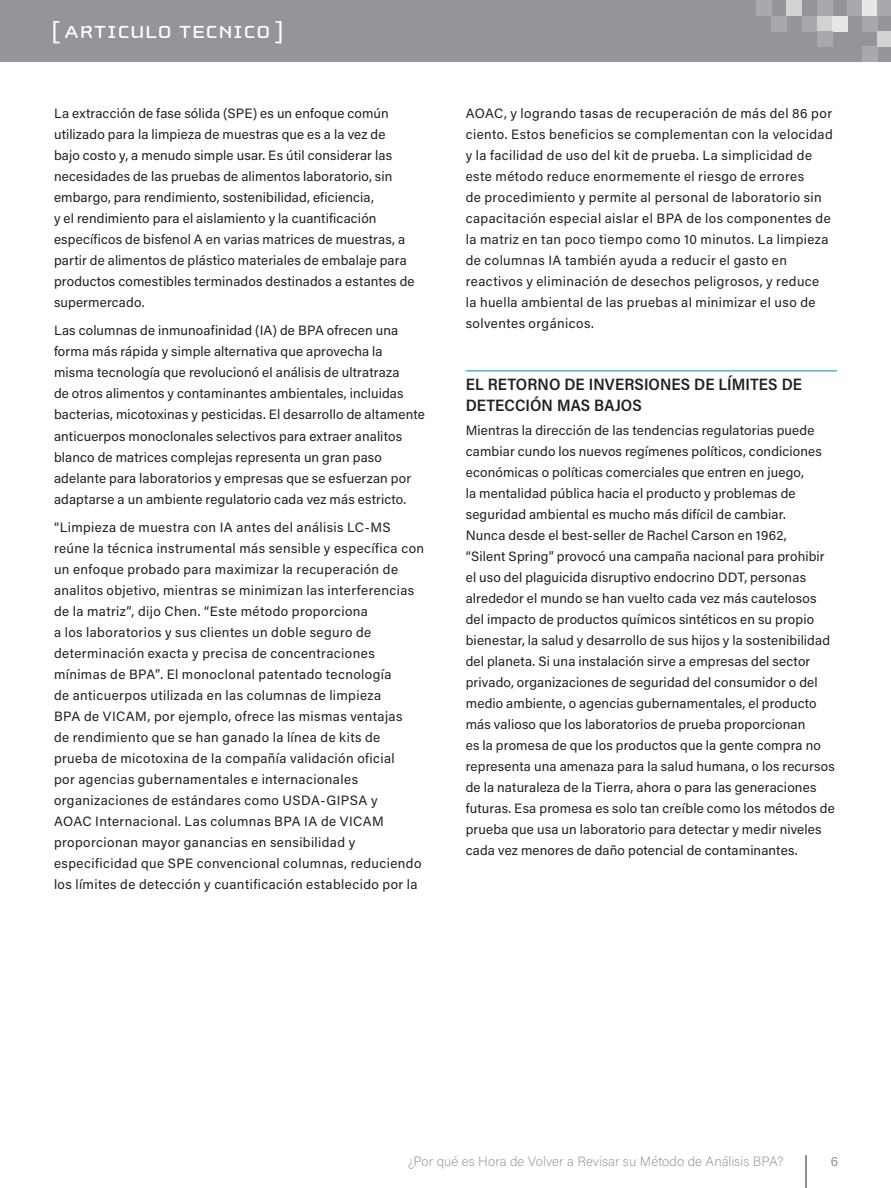
<style>
.page{position:relative;width:891px;height:1188px;background:#fff}
.page>*{position:absolute;margin:0;border:0;box-sizing:border-box;transform-origin:0 0}
.t1{font:25.5px "Cholla Unicase";letter-spacing:.025em;color:#fff;scale:1.1 1}
.t2{font:600 16.5px/21px "Acumin Pro Semi Cond";letter-spacing:.005em;color:#231f20}
.t3{font:13.5px/21px "Acumin Pro";letter-spacing:.015em;color:#231f20}
.t4{font:200 13.5px "Acumin Pro";letter-spacing:.005em;color:#939598}
.t5{font:13.5px "Acumin Pro";color:#939598}
</style>
<div class="page">
<hr style="left:806px;top:1155px;width:1px;height:33px;background:#231f20">
<div style="left:0;top:0;width:891px;height:62px;background:#939598"></div>
<div style="left:756px;top:0;width:15px;height:16px;background:#a8a9ad"></div>
<div style="left:862px;top:47px;width:15px;height:15px;background:#a8a9ad"></div>
<div style="left:771px;top:16px;width:16px;height:15px;background:#a8a9ad"></div>
<div style="left:787px;top:0;width:15px;height:16px;background:#d1d2d4"></div>
<div style="left:802px;top:16px;width:15px;height:15px;background:#a8a9ad"></div>
<div style="left:817px;top:16px;width:15px;height:15px;background:#d1d2d4"></div>
<div style="left:832px;top:16px;width:16px;height:15px;background:#e6e7e9"></div>
<div style="left:817px;top:0;width:15px;height:16px;background:#a8a9ad"></div>
<div style="left:817px;top:31px;width:15px;height:16px;background:#a8a9ad"></div>
<div style="left:862px;top:0;width:15px;height:16px;background:#e6e7e9"></div>
<div style="left:848px;top:0;width:14px;height:16px;background:#a8a9ad"></div>
<div style="left:877px;top:0;width:14px;height:16px;background:#a8a9ad"></div>
<div style="left:862px;top:16px;width:15px;height:15px;background:#a8a9ad"></div>
<div style="left:877px;top:31px;width:14px;height:16px;background:#d1d2d4"></div>
<hr style="left:466px;top:371px;width:371px;height:1px;background:#008bcf">
<h1 class="t1" style="left:51px;top:19px;width:213px">[ ARTICULO TECNICO ]</h1>
<p class="t3" style="left:54px;top:102px;width:362px">La extracción de fase sólida (SPE) es un enfoque común utilizado para la limpieza de muestras que es a la vez de bajo costo y, a menudo simple usar. Es útil considerar las necesidades de las pruebas de alimentos laboratorio, sin embargo, para rendimiento, sostenibilidad, eficiencia,<br>y el rendimiento para el aislamiento y la cuantificación específicos de bisfenol A en varias matrices de muestras, a partir de alimentos de plástico materiales de embalaje para productos comestibles terminados destinados a estantes de supermercado.</p>
<p class="t3" style="left:54px;top:320px;width:372px">Las columnas de inmunoafinidad (IA) de BPA ofrecen una forma más rápida y simple alternativa que aprovecha la misma tecnología que revolucionó el análisis de ultratraza<br>de otros alimentos y contaminantes ambientales, incluidas bacterias, micotoxinas y pesticidas. El desarrollo de altamente anticuerpos monoclonales selectivos para extraer analitos blanco de matrices complejas representa un gran paso adelante para laboratorios y empresas que se esfuerzan por adaptarse a un ambiente regulatorio cada vez más estricto.</p>
<p class="t3" style="left:54px;top:516px;width:372px">“Limpieza de muestra con IA antes del análisis LC-MS reúne la técnica instrumental más sensible y específica con un enfoque probado para maximizar la recuperación de analitos objetivo, mientras se minimizan las interferencias de la matriz”, dijo Chen. “Este método proporciona<br>a los laboratorios y sus clientes un doble seguro de determinación exacta y precisa de concentraciones mínimas de BPA”. El monoclonal patentado tecnología<br>de anticuerpos utilizada en las columnas de limpieza<br>BPA de VICAM, por ejemplo, ofrece las mismas ventajas<br>de rendimiento que se han ganado la línea de kits de prueba de micotoxina de la compañía validación oficial<br>por agencias gubernamentales e internacionales organizaciones de estándares como USDA-GIPSA y<br>AOAC Internacional. Las columnas BPA IA de VICAM proporcionan mayor ganancias en sensibilidad y especificidad que SPE convencional columnas, reduciendo los límites de detección y cuantificación establecido por la</p>
<p class="t3" style="left:466px;top:102px;width:369px">AOAC, y logrando tasas de recuperación de más del 86 por ciento. Estos beneficios se complementan con la velocidad y la facilidad de uso del kit de prueba. La simplicidad de este método reduce enormemente el riesgo de errores<br>de procedimiento y permite al personal de laboratorio sin capacitación especial aislar el BPA de los componentes de la matriz en tan poco tiempo como 10 minutos. La limpieza de columnas IA también ayuda a reducir el gasto en reactivos y eliminación de desechos peligrosos, y reduce la huella ambiental de las pruebas al minimizar el uso de solventes orgánicos.</p>
<p class="t2" style="left:466px;top:373px;width:338px">EL RETORNO DE INVERSIONES DE LÍMITES DE<br>DETECCIÓN MAS BAJOS</p>
<p class="t3" style="left:466px;top:419px;width:371px">Mientras la dirección de las tendencias regulatorias puede cambiar cundo los nuevos regímenes políticos, condiciones económicas o políticas comerciales que entren en juego,<br>la mentalidad pública hacia el producto y problemas de seguridad ambiental es mucho más difícil de cambiar.<br>Nunca desde el best-seller de Rachel Carson en 1962,<br>“Silent Spring” provocó una campaña nacional para prohibir el uso del plaguicida disruptivo endocrino DDT, personas alrededor el mundo se han vuelto cada vez más cautelosos del impacto de productos químicos sintéticos en su propio bienestar, la salud y desarrollo de sus hijos y la sostenibilidad del planeta. Si una instalación sirve a empresas del sector privado, organizaciones de seguridad del consumidor o del medio ambiente, o agencias gubernamentales, el producto más valioso que los laboratorios de prueba proporcionan<br>es la promesa de que los productos que la gente compra no representa una amenaza para la salud humana, o los recursos de la naturaleza de la Tierra, ahora o para las generaciones futuras. Esa promesa es solo tan creíble como los métodos de prueba que usa un laboratorio para detectar y medir niveles cada vez menores de daño potencial de contaminantes.</p>
<p class="t4" style="left:408px;top:1152px;width:377px">¿Por qué es Hora de Volver a Revisar su Método de Análisis BPA?</p>
<p class="t5" style="left:831px;top:1151px;width:9px">6</p>
</div>
